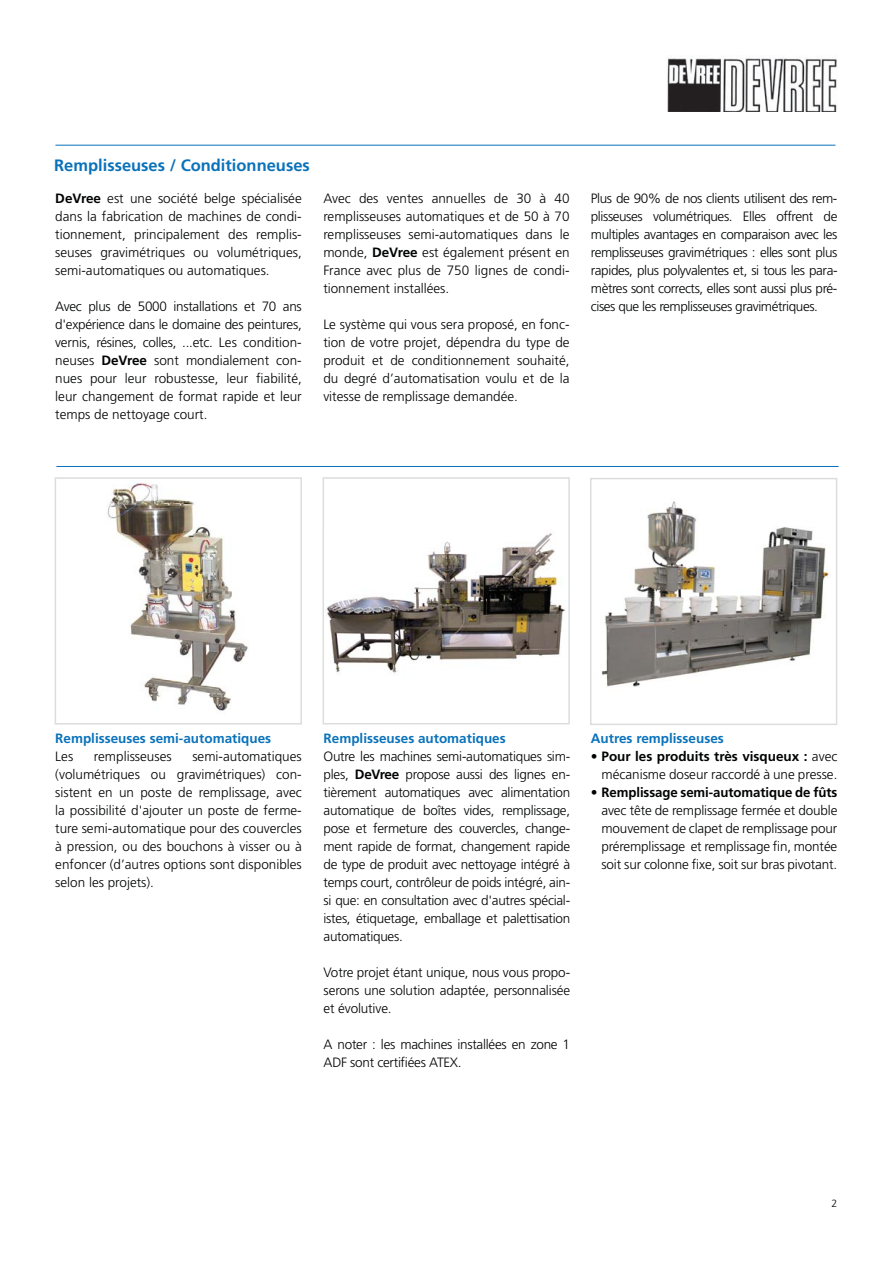
<style>
.page{position:relative;width:893px;height:1263px;background:#fff}
.page>*{position:absolute;margin:0;border:0;box-sizing:border-box;transform-origin:0 0}
.t1{font:700 16.5px "Frutiger LT Pro";color:#0a72ba}
.t2{font:300 13.5px/18px "Frutiger LT Pro";color:#010202;text-align:justify}
.t3{font:700 13.5px "Frutiger LT Pro";color:#0a72ba}
.t4{font:300 13.5px/18px "Frutiger LT Pro";letter-spacing:-.02em;color:#010202}
.t5{font:700 13.5px "Frutiger LT Pro";letter-spacing:-.005em;color:#010202}
.t6{font:300 10.5px "Frutiger LT Pro";color:#040809}
.s1{font-weight:700}
</style>
<div class="page">
<hr style="left:56px;top:466px;width:782px;height:1px;background:#0a72ba">
<img style="left:667px;top:58px;width:170px;height:54px">
<svg style="left:54px;top:477px;width:516px;height:248px"></svg>
<img style="left:601px;top:501px;width:228px;height:186px">
<div style="left:590px;top:478px;width:247px;height:247px;border:2px solid #dcddde"></div>
<hr style="left:55px;top:145px;width:780px;height:1px;background:#0a72ba">
<img style="left:325px;top:531px;width:242px;height:144px">
<p class="t1" style="left:54px;top:159px;width:257px">Remplisseuses / Conditionneuses</p>
<p class="t2" style="left:55px;top:191px;width:248px"><span class="s1">DeVree</span> est une société belge spécialisée dans la fabrication de machines de condi&shy;tionnement, principalement des remplis&shy;seuses gravimétriques ou volumétriques, semi-automatiques ou automatiques.</p>
<p class="t2" style="left:55px;top:298px;width:248px">Avec plus de 5000 installations et 70 ans d'expérience dans le domaine des peintures, vernis, résines, colles, ...etc. Les condition&shy;neuses <span class="s1">DeVree</span> sont mondialement con&shy;nues pour leur robustesse, leur fiabilité, leur changement de format rapide et leur temps de nettoyage court.</p>
<p class="t2" style="left:323px;top:191px;width:248px">Avec des ventes annuelles de 30 à 40 remplisseuses automatiques et de 50 à 70 remplisseuses semi-automatiques dans le monde, <span class="s1">DeVree</span> est également présent en France avec plus de 750 lignes de condi&shy;tionnement installées.</p>
<p class="t2" style="left:323px;top:316px;width:248px">Le système qui vous sera proposé, en fonc&shy;tion de votre projet, dépendra du type de produit et de conditionnement souhaité, du degré d’automatisation voulu et de la vitesse de remplissage demandée.</p>
<p class="t2" style="left:591px;top:191px;width:248px">Plus de 90% de nos clients utilisent des rem&shy;plisseuses volumétriques. Elles offrent de multiples avantages en comparaison avec les remplisseuses gravimétriques : elles sont plus rapides, plus polyvalentes et, si tous les para&shy;mètres sont corrects, elles sont aussi plus pré&shy;cises que les remplisseuses gravimétriques.</p>
<p class="t3" style="left:55px;top:733px;width:217px">Remplisseuses semi-automatiques</p>
<p class="t2" style="left:55px;top:748px;width:19px">Les</p>
<p class="t2" style="left:94px;top:748px;width:79px">remplisseuses</p>
<p class="t2" style="left:55px;top:748px;width:248px;text-indent:137px">semi-automatiques (volumétriques ou gravimétriques) con&shy;sistent en un poste de remplissage, avec la possibilité d'ajouter un poste de ferme&shy;ture semi-automatique pour des couvercles à pression, ou des bouchons à visser ou à enfoncer (d’autres options sont disponibles selon les projets).</p>
<p class="t3" style="left:324px;top:733px;width:184px">Remplisseuses automatiques</p>
<p class="t2" style="left:324px;top:748px;width:248px">Outre les machines semi-automatiques sim&shy;ples, <span class="s1">DeVree</span> propose aussi des lignes en&shy;tièrement automatiques avec alimentation automatique de boîtes vides, remplissage, pose et fermeture des couvercles, change&shy;ment rapide de format, changement rapide de type de produit avec nettoyage intégré à temps court, contrôleur de poids intégré, ain&shy;si que: en consultation avec d'autres spécial&shy;istes, étiquetage, emballage et palettisation automatiques.</p>
<p class="t2" style="left:324px;top:964px;width:248px">Votre projet étant unique, nous vous propo&shy;serons une solution adaptée, personnalisée et évolutive.</p>
<p class="t4" style="left:324px;top:1036px;width:248px">A noter : les machines installées en zone 1<br>ADF sont certifiées ATEX.</p>
<p class="t3" style="left:591px;top:733px;width:134px">Autres remplisseuses</p>
<p class="t2" style="left:591px;top:748px;width:248px;text-align:right"><span class="s1">• Pour les produits très visqueux :</span> avec mécanisme doseur raccordé à une presse.</p>
<p class="t5" style="left:591px;top:787px;width:248px">• Remplissage semi-automatique de fûts</p>
<p class="t2" style="left:601px;top:802px;width:237px">avec tête de remplissage fermée et double mouvement de clapet de remplissage pour préremplissage et remplissage fin, montée soit sur colonne fixe, soit sur bras pivotant.</p>
<p class="t6" style="left:831px;top:1200px;width:7px">2</p>
</div>
